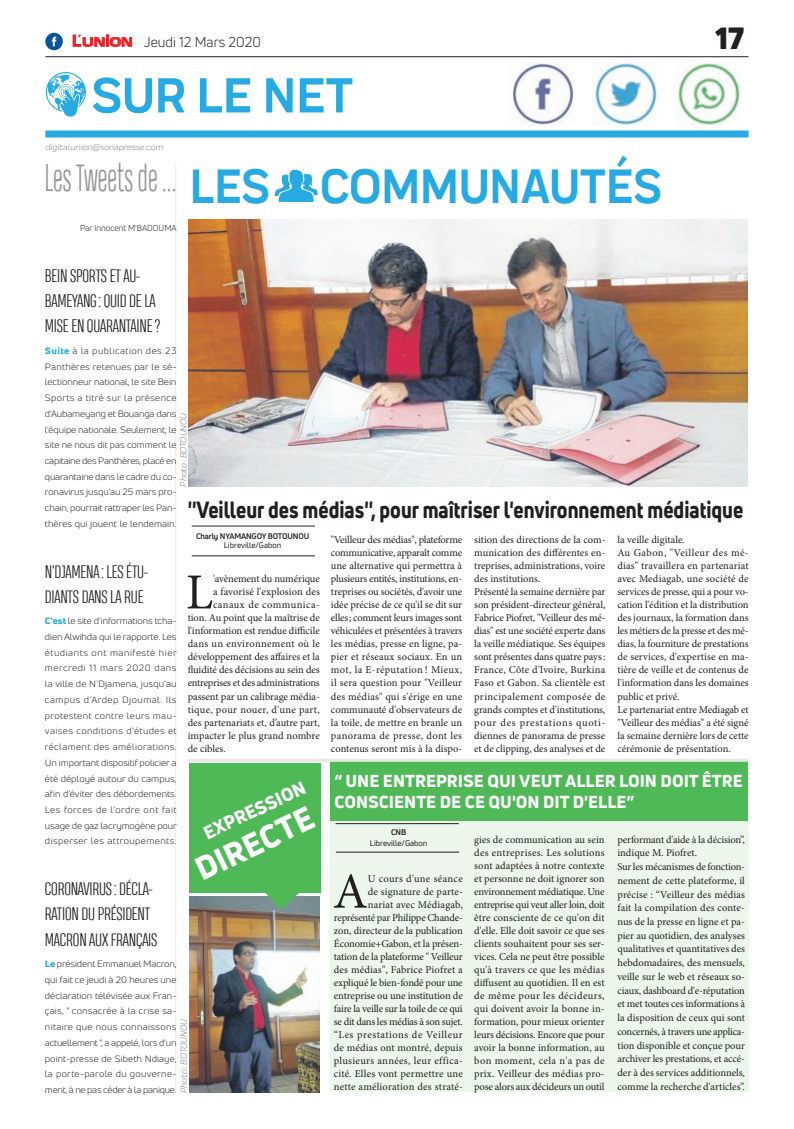
<style>
.page{position:relative;width:794px;height:1129px;background:#fff}
.page>*{position:absolute;margin:0;border:0;box-sizing:border-box;transform-origin:0 0}
.t1{font:700 51px "Praktika";color:#26aae1}
.t2{font:50.5px "Minion Pro";color:#231f20}
.t3{font:300 36px "Heading Compressed Pro";color:#939598;scale:.79 1}
.t4{font:800 32px "Uni Neue";color:#fff}
.t5{font:900 30px "Uni Neue";color:#231f20}
.t6{font:800 23px "Uni Neue";color:#231f20;scale:.84 1}
.t7{font:800 18.3px "Uni Neue";color:#fff}
.t8{font:300 17px/25.3px "Heading Compressed Pro";letter-spacing:-.01em;color:#231f20;scale:1.1 1}
.t9{font:800 17px/20.4px "Uni Neue";color:#fff}
.t10{font:14px "Uni Neue";color:#231f20}
.t11{font:10.5px/13px "Minion Pro";letter-spacing:-.005em;color:#231f20}
.t12{font:10.5px "Minion Pro";letter-spacing:-.025em;color:#231f20}
.t13{font:10.5px "Minion Pro";letter-spacing:.025em;color:#231f20}
.t14{font:10.5px "Minion Pro";letter-spacing:.03em;color:#231f20}
.t15{font:10.5px "Minion Pro";letter-spacing:.04em;color:#231f20}
.t16{font:9px/15.7px "Uni Neue";letter-spacing:.005em;color:#231f20;text-align:justify;scale:1.1 1}
.t17{font:italic 9px "Praktika";color:#818386}
.t18{font:8.5px "Uni Neue";color:#231f20}
.t19{font:8px "Uni Neue";color:#231f20}
.t20{font:700 8px "Uni Neue";letter-spacing:-.02em;color:#231f20}
.s1{font-family:"Eurostile";font-weight:600;font-size:15px;color:#ee1d23}
.s2{font-family:"Eurostile";font-weight:600;font-size:11.4px;color:#ee1d23}
.s3{font-family:"Praktika";font-weight:700;font-size:50px;color:#26aae1}
.s4{font-weight:800;color:#26aae1}
</style>
<div class="page">
<hr style="left:45px;top:56px;width:703px;height:1px;background:#231f20">
<div style="left:45px;top:130px;width:703px;height:7px;background:#26aae1"></div>
<svg style="left:72px;top:34px;width:60px;height:13px"></svg>
<div style="left:45px;top:33px;width:18px;height:17px;background:#08549e;border-radius:50%"></div>
<svg style="left:52px;top:37px;width:4px;height:9px"></svg>
<img style="left:509px;top:62px;width:65px;height:63px">
<img style="left:592px;top:62px;width:66px;height:64px">
<img style="left:677px;top:62px;width:64px;height:64px">
<svg style="left:46px;top:72px;width:40px;height:45px"></svg>
<hr style="left:175px;top:164px;width:1px;height:927px;background:#e7e8e2">
<div style="left:330px;top:760px;width:418px;height:331px;background:#ecf6eb"></div>
<div style="left:330px;top:761px;width:417px;height:59px;background:#4eb956"></div>
<hr style="left:188px;top:758px;width:559px;height:3px;background:#e7e8e2">
<div style="left:189px;top:763px;width:131px;height:129px;background:#4eb956"></div>
<svg style="left:275px;top:170px;width:43px;height:32px"></svg>
<hr style="left:192px;top:555px;width:123px;height:1px;background:#231f20">
<hr style="left:192px;top:525px;width:123px;height:1px;background:#231f20">
<hr style="left:336px;top:851px;width:123px;height:1px;background:#231f20">
<hr style="left:335px;top:823px;width:124px;height:1px;background:#231f20">
<img style="left:189px;top:896px;width:131px;height:196px">
<svg style="left:262px;top:892px;width:40px;height:17px"></svg>
<img style="left:188px;top:219px;width:559px;height:267px">
<h3 class="t10" style="left:72px;top:33px;width:190px"><span class="s1">L</span><span class="s2">UNION</span> Jeudi 12 Mars 2020</h3>
<h3 class="t5" style="left:715px;top:17px;width:30px">17</h3>
<h1 class="t1" style="left:92px;top:55px;width:263px">SUR LE NET</h1>
<p class="t17" style="left:45px;top:140px;width:120px">digital.union@sonapresse.com</p>
<h3 class="t3" style="left:45px;top:158px;width:782px">Les Tweets de ... <span class="s3">LES COMMUNAUTÉS</span></h3>
<p class="t18" style="left:80px;top:223px;width:98px">Par Innocent M'BADOUMA</p>
<h3 class="t8" style="left:45px;top:265px;width:107px">BEIN SPORTS ET AU-<br>BAMEYANG: QUID DE LA<br>MISE EN QUARANTAINE?</h3>
<p class="t16" style="left:45px;top:343px;width:121px"><span class="s4">Suite</span> à la publication des 23<br>Panthères retenues par le sé&shy;lectionneur national, le site Bein Sports a titré sur la présence d'Aubameyang et Bouanga dans l'équipe nationale. Seulement, le site ne nous dit pas comment le capitaine des Panthères, placé en quarantaine dans le cadre du co&shy;ronavirus jusqu'au 25 mars pro&shy;chain, pourrait rattraper les Pan&shy;thères qui jouent le lendemain.</p>
<h3 class="t8" style="left:45px;top:560px;width:95px">N'DJAMENA: LES ÉTU-<br>DIANTS DANS LA RUE</h3>
<p class="t16" style="left:45px;top:613px;width:121px"><span class="s4">C'est</span> le site d'informations tcha&shy;dien Alwihda qui le rapporte. Les étudiants ont manifesté hier mercredi 11 mars 2020 dans la ville de N’Djamena, jusqu’au campus d’Ardep Djoumal. Ils protestent contre leurs mau&shy;vaises conditions d’études et réclament des améliorations.<br>Un important dispositif policier a été déployé autour du campus, afin d’éviter des débordements.<br>Les forces de l’ordre ont fait usage de gaz lacrymogène pour disperser les attroupements.</p>
<h3 class="t8" style="left:45px;top:877px;width:104px">CORONAVIRUS: DÉCLA-<br>RATION DU PRÉSIDENT<br>MACRON AUX FRANÇAIS</h3>
<p class="t16" style="left:45px;top:955px;width:121px"><span class="s4">Le</span> président Emmanuel Macron, qui fait ce jeudi à 20 heures une déclaration télévisée aux Fran&shy;çais, " consacrée à la crise sa&shy;nitaire que nous connaissons actuellement ", a appelé, lors d'un point-presse de Sibeth Ndiaye, la porte-parole du gouverne&shy;ment, à ne pas céder à la panique.</p>
<p class="t17" style="left:177px;top:486px;width:75px;rotate:-90deg">Photo : BOTOUNOU</p>
<h3 class="t6" style="left:188px;top:494px;width:663px">''Veilleur des médias'', pour maîtriser l'environnement médiatique</h3>
<p class="t20" style="left:196px;top:531px;width:115px">Charly NYAMANGOY BOTOUNOU</p>
<p class="t19" style="left:224px;top:540px;width:59px">Libreville/Gabon</p>
<p class="t11" style="left:331px;top:533px;width:133px;text-align:justify">"Veilleur des médias", plateforme communicative, apparaît comme une alternative qui permettra à plusieurs entités, institutions, en&shy;treprises ou sociétés, d'avoir une idée précise de ce qu'il se dit sur elles; comment leurs images sont véhiculées et présentées à travers les médias, presse en ligne, pa&shy;pier et réseaux sociaux. En un mot, la E-réputation ! Mieux, il sera question pour "Veilleur des médias" qui s'érige en une communauté d'observateurs de la toile, de mettre en branle un panorama de presse, dont les contenus seront mis à la dispo-</p>
<p class="t11" style="left:474px;top:533px;width:133px">sition des directions de la com&shy;munication des différentes en&shy;treprises, administrations, voire des institutions.<br>Présenté la semaine dernière par son président-directeur général,<br>Fabrice Piofret, "Veilleur des mé&shy;dias" est une société experte dans la veille médiatique. Ses équipes sont présentes dans quatre pays:<br>France, Côte d'Ivoire, Burkina<br>Faso et Gabon. Sa clientèle est principalement composée de grands comptes et d'institutions, pour des prestations quoti&shy;diennes de panorama de presse et de clipping, des analyses et de</p>
<p class="t11" style="left:617px;top:533px;width:133px">la veille digitale.<br>Au Gabon, "Veilleur des mé&shy;dias" travaillera en partenariat avec Mediagab, une société de services de presse, qui a pour vo&shy;cation l'édition et la distribution des journaux, la formation dans les métiers de la presse et des mé&shy;dias, la fourniture de prestations de services, d'expertise en ma&shy;tière de veille et de contenus de l'information dans les domaines public et privé.<br>Le partenariat entre Mediagab et "Veilleur des médias" a été signé la semaine dernière lors de cette cérémonie de présentation.</p>
<h2 class="t2" style="left:186px;top:558px;width:29px">L</h2>
<p class="t11" style="left:213px;top:572px;width:108px">'avènement du numérique</p>
<p class="t11" style="left:213px;top:585px;width:108px">a favorisé l'explosion des</p>
<p class="t15" style="left:213px;top:598px;width:108px">canaux de communica-</p>
<p class="t11" style="left:188px;top:611px;width:134px">tion. Au point que la maîtrise de</p>
<p class="t11" style="left:188px;top:624px;width:134px">l'information est rendue difficile</p>
<p class="t14" style="left:188px;top:637px;width:134px">dans un environnement où le</p>
<p class="t11" style="left:188px;top:650px;width:134px">développement des affaires et la</p>
<p class="t11" style="left:188px;top:663px;width:134px">fluidité des décisions au sein des</p>
<p class="t12" style="left:188px;top:676px;width:134px">entreprises et des administrations</p>
<p class="t11" style="left:188px;top:689px;width:134px">passent par un calibrage média-</p>
<p class="t13" style="left:188px;top:702px;width:134px">tique, pour nouer, d'une part,</p>
<p class="t11" style="left:188px;top:715px;width:134px">des partenariats et, d’autre part,</p>
<p class="t11" style="left:188px;top:728px;width:134px">impacter le plus grand nombre</p>
<p class="t11" style="left:188px;top:741px;width:40px">de cibles.</p>
<h3 class="t9" style="left:334px;top:770px;width:410px">“ UNE ENTREPRISE QUI VEUT ALLER LOIN DOIT ÊTRE<br>CONSCIENTE DE CE QU'ON DIT D'ELLE”</h3>
<p class="t20" style="left:391px;top:827px;width:17px">CNB</p>
<p class="t19" style="left:370px;top:837px;width:59px">Libreville/Gabon</p>
<h3 class="t7" style="left:199px;top:822px;width:112px;rotate:-25deg">EXPRESSION</h3>
<h3 class="t4" style="left:188px;top:851px;width:129px;rotate:-26deg">DIRECTE</h3>
<p class="t11" style="left:474px;top:832px;width:132px;text-align:justify">gies de communication au sein des entreprises. Les solutions sont adaptées à notre contexte et personne ne doit ignorer son environnement médiatique. Une entreprise qui veut aller loin, doit être consciente de ce qu'on dit d'elle. Elle doit savoir ce que ses clients souhaitent pour ses ser&shy;vices. Cela ne peut être possible qu'à travers ce que les médias diffusent au quotidien. Il en est de même pour les décideurs, qui doivent avoir la bonne in&shy;formation, pour mieux orienter leurs décisions. Encore que pour avoir la bonne information, au bon moment, cela n'a pas de prix. Veilleur des médias pro&shy;pose alors aux décideurs un outil</p>
<p class="t11" style="left:617px;top:832px;width:129px;line-height:13.7px">performant d'aide à la décision”, indique M. Piofret.<br>Sur les mécanismes de fonction&shy;nement de cette plateforme, il précise : “Veilleur des médias fait la compilation des conte&shy;nus de la presse en ligne et pa&shy;pier au quotidien, des analyses qualitatives et quantitatives des hebdomadaires, des mensuels, veille sur le web et réseaux so&shy;ciaux, dashboard d'e-réputation et met toutes ces informations à la disposition de ceux qui sont concernés, à travers une applica&shy;tion disponible et conçue pour archiver les prestations, et accé&shy;der à des services additionnels, comme la recherche d'articles”.</p>
<h2 class="t2" style="left:333px;top:857px;width:36px">A</h2>
<p class="t11" style="left:334px;top:871px;width:130px;text-align:right">U cours d'une séance<br>de signature de parte-<br>nariat avec Médiagab, représenté par Philippe Chande&shy;zon, directeur de la publication<br>Économie+Gabon, et la présen&shy;tation de la plateforme " Veilleur des médias", Fabrice Piofret a expliqué le bien-fondé pour une entreprise ou une institution de faire la veille sur la toile de ce qui se dit dans les médias à son sujet. “Les prestations de Veilleur de médias ont montré, depuis plusieurs années, leur effica&shy;cité. Elles vont permettre une nette amélioration des straté-</p>
<p class="t17" style="left:177px;top:1092px;width:75px;rotate:-90deg">Photo : BOTOUNOU</p>
</div>
